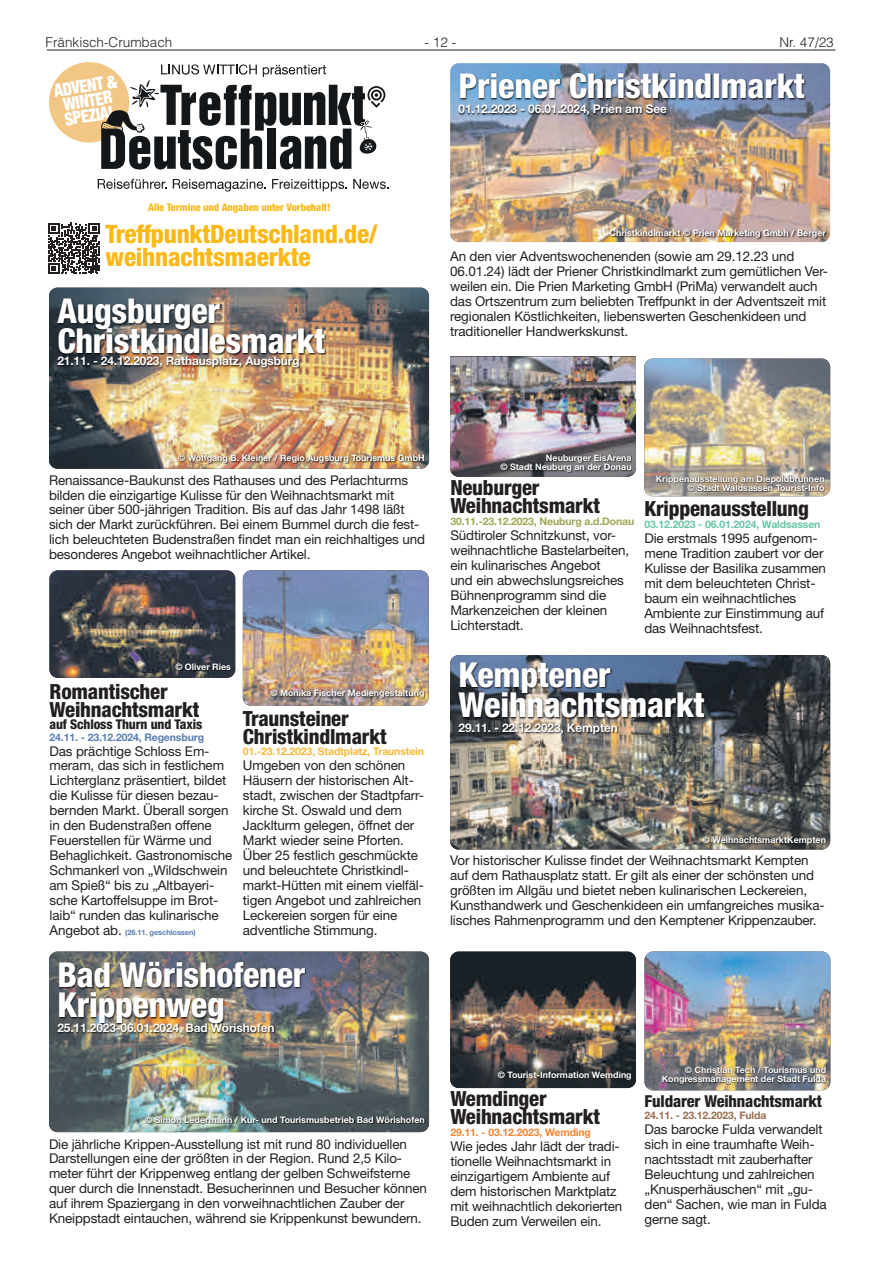
<style>
.page{position:relative;width:881px;height:1263px;background:#fff}
.page>*{position:absolute;margin:0;border:0;box-sizing:border-box;transform-origin:0 0}
.t1{font:800 condensed 34.35px/29.8px "Helvetica Neue LT";letter-spacing:-.01em;color:#fff}
.t2{font:800 condensed 25.35px/22.4px "Helvetica Neue LT";letter-spacing:-.01em;color:#fcb814}
.t3{font:800 condensed 20.85px/18px "Helvetica Neue LT";letter-spacing:-.01em;color:#231f20}
.t4{font:900 condensed 18px/15px "Helvetica Neue";color:#fff;text-align:center;scale:.9 1}
.t5{font:800 condensed 16.5px "Helvetica Neue LT";letter-spacing:-.01em;color:#231f20}
.t6{font:13.5px/15px "Helvetica Neue LT";letter-spacing:-.01em;color:#231f20}
.t7{font:300 13.5px "Helvetica LT";color:#231f20}
.t8{font:800 condensed 13.5px "Helvetica Neue LT";letter-spacing:-.01em;color:#231f20}
.t9{font:700 12px "Helvetica Neue LT";letter-spacing:-.01em;color:#fff}
.t10{font:800 condensed 10.5px "Helvetica Neue LT";letter-spacing:-.01em;color:#fcb814}
.t11{font:700 10.5px "Helvetica Neue LT";letter-spacing:-.01em;color:#f9b838}
.t12{font:700 10.5px "Helvetica Neue LT";letter-spacing:-.01em;color:#a0a654}
.t13{font:700 10.5px "Helvetica Neue LT";letter-spacing:-.01em;color:#68c5a6}
.t14{font:700 10.5px "Helvetica Neue LT";letter-spacing:-.01em;color:#587db3}
.t15{font:700 10.5px "Helvetica Neue LT";letter-spacing:-.01em;color:#f58431}
.t16{font:700 10.5px "Helvetica Neue LT";letter-spacing:-.01em;color:#9a6d51}
.t17{font:700 9px/9px "Helvetica Neue LT";color:#fff;text-align:right}
.t18{font:700 7.5px "Helvetica Neue LT";letter-spacing:-.01em;color:#587db3}
.s1{font-weight:400;font-size:13.5px;color:#231f20}
</style>
<div class="page">
<hr style="left:47px;top:50px;width:788px;height:1px;background:#231f20">
<div style="left:49px;top:62px;width:80px;height:81px;background:#f2c684;border-radius:50%"></div>
<svg style="left:98px;top:179px;width:69px;height:10px"></svg>
<svg style="left:173px;top:179px;width:93px;height:12px"></svg>
<svg style="left:272px;top:179px;width:75px;height:12px"></svg>
<svg style="left:353px;top:179px;width:36px;height:10px"></svg>
<svg style="left:101px;top:64px;width:284px;height:106px"></svg>
<svg style="left:48px;top:223px;width:51px;height:51px"></svg>
<img style="left:49px;top:288px;width:380px;height:181px">
<img style="left:178px;top:454px;width:247px;height:10px">
<img style="left:57px;top:298px;width:269px;height:70px">
<img style="left:243px;top:570px;width:185px;height:136px">
<svg style="left:270px;top:689px;width:154px;height:9px"></svg>
<img style="left:450px;top:63px;width:379px;height:179px">
<img style="left:609px;top:230px;width:218px;height:9px">
<img style="left:459px;top:73px;width:346px;height:44px">
<img style="left:49px;top:951px;width:380px;height:181px">
<svg style="left:145px;top:1116px;width:280px;height:8px;background:#4b5554"></svg>
<img style="left:57px;top:961px;width:249px;height:74px">
<img style="left:49px;top:570px;width:186px;height:108px">
<svg style="left:175px;top:663px;width:56px;height:8px"></svg>
<img style="left:450px;top:655px;width:379px;height:194px">
<svg style="left:702px;top:836px;width:123px;height:9px"></svg>
<img style="left:458px;top:663px;width:247px;height:72px">
<img style="left:644px;top:359px;width:185px;height:137px">
<svg style="left:656px;top:475px;width:168px;height:17px;background:#7f7469"></svg>
<img style="left:450px;top:951px;width:185px;height:137px">
<svg style="left:497px;top:1070px;width:134px;height:10px"></svg>
<img style="left:644px;top:951px;width:185px;height:139px">
<img style="left:662px;top:1066px;width:164px;height:18px">
<img style="left:450px;top:356px;width:185px;height:121px">
<svg style="left:500px;top:454px;width:132px;height:18px;background:#555458"></svg>
<p class="t7" style="left:45px;top:34px;width:128px">Fränkisch-Crumbach</p>
<p class="t7" style="left:424px;top:34px;width:33px">- 12 -</p>
<p class="t7" style="left:779px;top:34px;width:56px">Nr. 47/23</p>
<h3 class="t4" style="left:53px;top:82px;width:72px;rotate:-9deg">ADVENT &amp;<br>WINTER<br>SPEZIAL</h3>
<p class="t10" style="left:148px;top:201px;width:184px">Alle Termine und Angaben unter Vorbehalt!</p>
<h2 class="t2" style="left:106px;top:223px;width:273px">TreffpunktDeutschland.de/ weihnachtsmaerkte</h2>
<h1 class="t1" style="left:57px;top:295px;width:269px">Augsburger<br>Christkindlesmarkt</h1>
<p class="t9" style="left:57px;top:353px;width:244px">21.11. - 24.12.2023, Rathausplatz, Augsburg</p>
<h1 class="t1" style="left:458px;top:71px;width:347px">Priener Christkindlmarkt</h1>
<p class="t9" style="left:458px;top:102px;width:210px">01.12.2023 - 06.01.2024, Prien am See</p>
<p class="t17" style="left:609px;top:228px;width:218px">Christkindlmarkt © Prien Marketing Gmbh / Berger</p>
<p class="t6" style="left:450px;top:249px;width:379px">An den vier Adventswochenenden (sowie am 29.12.23 und 06.01.24) lädt der Priener Christkindlmarkt zum gemütlichen Ver&shy;weilen ein. Die Prien Marketing GmbH (PriMa) verwandelt auch das Ortszentrum zum beliebten Treffpunkt in der Adventszeit mit regionalen Köstlichkeiten, liebenswerten Geschenkideen und traditioneller Handwerkskunst.</p>
<p class="t17" style="left:178px;top:453px;width:248px">© Wolfgang B. Kleiner / Regio Augsburg Tourismus GmbH</p>
<p class="t6" style="left:49px;top:472px;width:377px">Renaissance-Baukunst des Rathauses und des Perlachturms bilden die einzigartige Kulisse für den Weihnachtsmarkt mit seiner über 500-jährigen Tradition. Bis auf das Jahr 1498 läßt sich der Markt zurückführen. Bei einem Bummel durch die fest&shy;lich beleuchteten Budenstraßen findet man ein reichhaltiges und besonderes Angebot weihnachtlicher Artikel.</p>
<p class="t17" style="left:175px;top:662px;width:57px">© Oliver Ries</p>
<h3 class="t3" style="left:50px;top:682px;width:151px">Romantischer<br>Weihnachtsmarkt</h3>
<p class="t8" style="left:50px;top:715px;width:154px">auf Schloss Thurn und Taxis</p>
<p class="t14" style="left:50px;top:730px;width:156px">24.11. - 23.12.2024, Regensburg</p>
<p class="t6" style="left:50px;top:743px;width:184px">Das prächtige Schloss Em&shy;meram, das sich in festlichem<br>Lichterglanz präsentiert, bildet die Kulisse für diesen bezau&shy;bernden Markt. Überall sorgen in den Budenstraßen offene<br>Feuerstellen für Wärme und<br>Behaglichkeit. Gastronomische<br>Schmankerl von „Wildschwein am Spieß“ bis zu „Altbayeri&shy;sche Kartoffelsuppe im Brot&shy;laib“ runden das kulinarische</p>
<p class="t18" style="left:50px;top:927px;width:147px"><span class="s1">Angebot ab.</span> (26.11. geschlossen)</p>
<p class="t17" style="left:270px;top:688px;width:155px">© Monika Fischer Mediengestaltung</p>
<h3 class="t3" style="left:243px;top:709px;width:145px">Traunsteiner<br>Christkindlmarkt</h3>
<p class="t11" style="left:243px;top:745px;width:183px">01.-23.12.2023, Stadtplatz, Traunstein</p>
<p class="t6" style="left:243px;top:758px;width:183px">Umgeben von den schönen<br>Häusern der historischen Alt&shy;stadt, zwischen der Stadtpfarr&shy;kirche St. Oswald und dem<br>Jacklturm gelegen, öffnet der<br>Markt wieder seine Pforten.<br>Über 25 festlich geschmückte und beleuchtete Christkindl&shy;markt-Hütten mit einem vielfäl&shy;tigen Angebot und zahlreichen<br>Leckereien sorgen für eine adventliche Stimmung.</p>
<h1 class="t1" style="left:57px;top:959px;width:249px">Bad Wörishofener<br>Krippenweg</h1>
<p class="t9" style="left:57px;top:1020px;width:218px">25.11.2023-06.01.2024, Bad Wörishofen</p>
<p class="t17" style="left:145px;top:1115px;width:281px">© Simon Ledermann / Kur- und Tourismusbetrieb Bad Wörishofen</p>
<p class="t6" style="left:49px;top:1136px;width:379px">Die jährliche Krippen-Ausstellung ist mit rund 80 individuellen Darstellungen eine der größten in der Region. Rund 2,5 Kilo&shy;meter führt der Krippenweg entlang der gelben Schweifsterne quer durch die Innenstadt. Besucherinnen und Besucher können auf ihrem Spaziergang in den vorweihnachtlichen Zauber der Kneippstadt eintauchen, während sie Krippenkunst bewundern.</p>
<p class="t17" style="left:500px;top:453px;width:133px">Neuburger EisArena<br>© Stadt Neuburg an der Donau</p>
<h3 class="t3" style="left:450px;top:479px;width:151px">Neuburger<br>Weihnachtsmarkt</h3>
<p class="t12" style="left:450px;top:515px;width:185px">30.11.-23.12.2023, Neuburg a.d.Donau</p>
<p class="t6" style="left:450px;top:528px;width:180px">Südtiroler Schnitzkunst, vor&shy;weihnachtliche Bastelarbeiten, ein kulinarisches Angebot<br>und ein abwechslungsreiches<br>Bühnenprogramm sind die<br>Markenzeichen der kleinen<br>Lichterstadt.</p>
<p class="t17" style="left:655px;top:474px;width:170px">Krippenausstellung am Diepoldbrunnen © Stadt Waldsassen Tourist-Info</p>
<h3 class="t3" style="left:644px;top:500px;width:166px">Krippenausstellung</h3>
<p class="t13" style="left:644px;top:518px;width:177px">03.12.2023 - 06.01.2024, Waldsassen</p>
<p class="t6" style="left:644px;top:531px;width:183px">Die erstmals 1995 aufgenom&shy;mene Tradition zaubert vor der<br>Kulisse der Basilika zusammen mit dem beleuchteten Christ&shy;baum ein weihnachtliches<br>Ambiente zur Einstimmung auf das Weihnachtsfest.</p>
<h1 class="t1" style="left:458px;top:659px;width:247px">Kemptener<br>Weihnachtsmarkt</h1>
<p class="t9" style="left:458px;top:720px;width:161px">29.11. - 22.12.2023, Kempten</p>
<p class="t17" style="left:702px;top:835px;width:124px">© WeihnachtsmarktKempten</p>
<p class="t6" style="left:450px;top:853px;width:376px">Vor historischer Kulisse findet der Weihnachtsmarkt Kempten auf dem Rathausplatz statt. Er gilt als einer der schönsten und größten im Allgäu und bietet neben kulinarischen Leckereien, Kunsthandwerk und Geschenkideen ein umfangreiches musika&shy;lisches Rahmenprogramm und den Kemptener Krippenzauber.</p>
<p class="t17" style="left:497px;top:1070px;width:135px">© Tourist-Information Wemding</p>
<h3 class="t3" style="left:450px;top:1090px;width:151px">Wemdinger<br>Weihnachtsmarkt</h3>
<p class="t15" style="left:450px;top:1126px;width:142px">29.11. - 03.12.2023, Wemding</p>
<p class="t6" style="left:450px;top:1139px;width:173px">Wie jedes Jahr lädt der tradi&shy;tionelle Weihnachtsmarkt in einzigartigem Ambiente auf dem historischen Marktplatz mit weihnachtlich dekorierten<br>Buden zum Verweilen ein.</p>
<p class="t17" style="left:661px;top:1065px;width:166px">© Christian Tech / Tourismus und<br>Kongressmanagement der Stadt Fulda</p>
<p class="t5" style="left:644px;top:1091px;width:179px">Fuldarer Weihnachtsmarkt</p>
<p class="t16" style="left:644px;top:1109px;width:123px">24.11. - 23.12.2023, Fulda</p>
<p class="t6" style="left:644px;top:1122px;width:184px">Das barocke Fulda verwandelt sich in eine traumhafte Weih&shy;nachtsstadt mit zauberhafter<br>Beleuchtung und zahlreichen „Knusperhäuschen“ mit „gu&shy;den“ Sachen, wie man in Fulda gerne sagt.</p>
</div>
